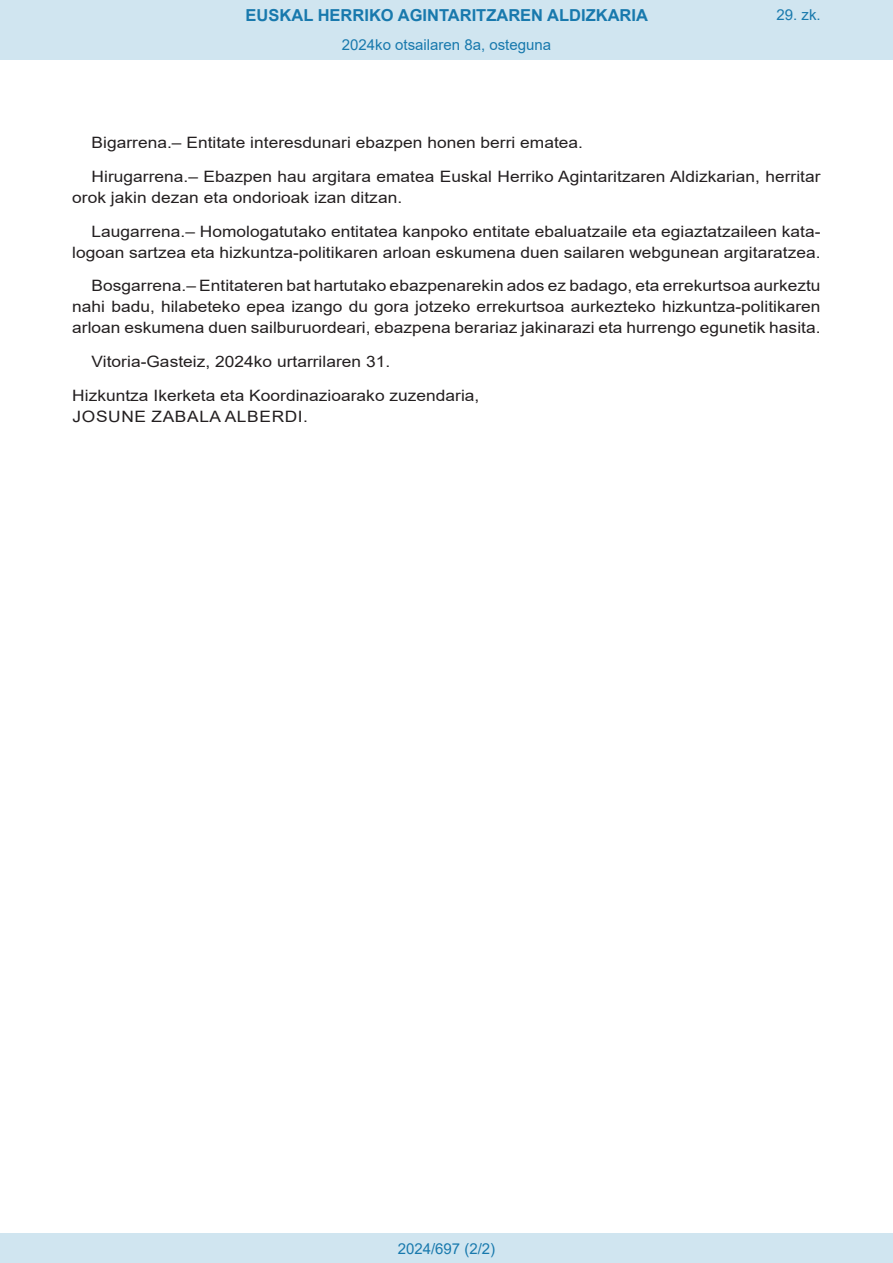
<style>
.page{position:relative;width:893px;height:1263px;background:#fff}
.page>*{position:absolute;margin:0;border:0;box-sizing:border-box;transform-origin:0 0}
.t1{font:700 16.5px "Arial";color:#1879ad}
.BOPVDetalle{font:15.6px/21px "Arial";color:#231f20;scale:1.11 1}
.BOPVFirmaPuesto{font:15.6px "Arial";color:#231f20;scale:1.11 1}
.BOPVFirmaLugFec{font:15.6px "Arial";color:#231f20;scale:1.11 1}
.BOPVFirmaNombre{font:15.6px "Arial";letter-spacing:.035em;color:#231f20;scale:1.11 1}
.Paginacion_Centro{font:15px "Arial";color:#1879ad}
</style>
<div class="page">
<div style="left:0;top:0;width:893px;height:60px;background:#d0e5f0"></div>
<div style="left:0;top:1233px;width:893px;height:30px;background:#d0e5f0"></div>
<p class="t1" style="left:246px;top:3px;width:404px">EUSKAL HERRIKO AGINTARITZAREN ALDIZKARIA</p>
<p class="Paginacion_Centro" style="left:342px;top:35px;width:211px">2024ko otsailaren 8a, osteguna</p>
<p class="Paginacion_Centro" style="left:776px;top:5px;width:46px">29. zk.</p>
<p class="BOPVDetalle" style="left:92px;top:132px;width:444px">Bigarrena.– Entitate interesdunari ebazpen honen berri ematea.</p>
<p class="BOPVDetalle" style="left:72px;top:166px;width:676px;text-indent:19px">Hirugarrena.– Ebazpen hau argitara ematea Euskal Herriko Agintaritzaren Aldizkarian, herritar orok jakin dezan eta ondorioak izan ditzan.</p>
<p class="BOPVDetalle" style="left:72px;top:221px;width:676px;text-align:right">Laugarrena.– Homologatutako entitatea kanpoko entitate ebaluatzaile eta egiaztatzaileen kata&shy;logoan sartzea eta hizkuntza-politikaren arloan eskumena duen sailaren webgunean argitaratzea.</p>
<p class="BOPVDetalle" style="left:72px;top:275px;width:676px;text-align:justify;text-indent:19px">Bosgarrena.– Entitateren bat hartutako ebazpenarekin ados ez badago, eta errekurtsoa aurkeztu nahi badu, hilabeteko epea izango du gora jotzeko errekurtsoa aurkezteko hizkuntza-politikaren arloan eskumena duen sailburuordeari, ebazpena berariaz jakinarazi eta hurrengo egunetik hasita.</p>
<p class="BOPVFirmaLugFec" style="left:92px;top:351px;width:270px">Vitoria-Gasteiz, 2024ko urtarrilaren 31.</p>
<p class="BOPVFirmaPuesto" style="left:72px;top:385px;width:368px">Hizkuntza Ikerketa eta Koordinazioarako zuzendaria,</p>
<p class="BOPVFirmaNombre" style="left:73px;top:406px;width:214px">JOSUNE ZABALA ALBERDI.</p>
<p class="Paginacion_Centro" style="left:398px;top:1238px;width:99px">2024/697 (2/2)</p>
</div>
